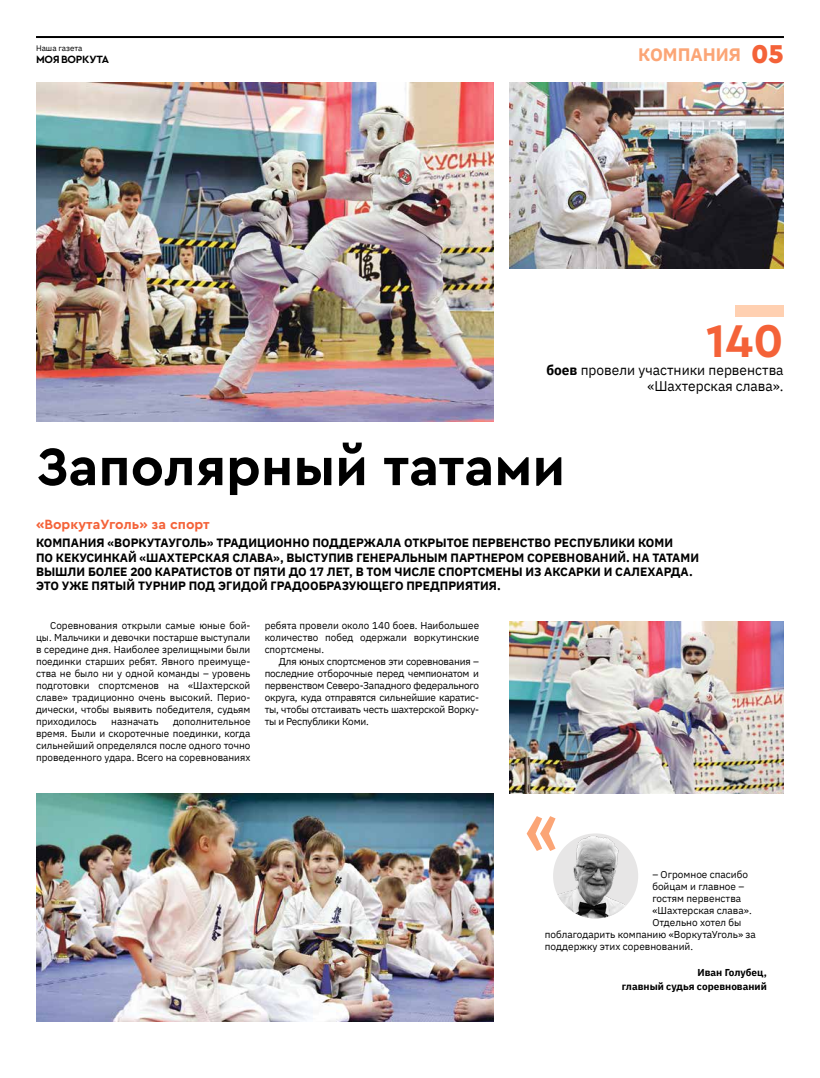
<style>
.page{position:relative;width:820px;height:1078px;background:#fff}
.page>*{position:absolute;margin:0;border:0;box-sizing:border-box;transform-origin:0 0}
.t1{font:700 55px "Cera Pro";color:#000}
.t2{font:700 48px "Cera Pro";color:#f46238}
.t3{font:900 27px "Cera Pro";color:#f46238}
.t4{font:700 18px "IBM Plex Sans";color:#fba576}
.t5{font:14px/16.8px "IBM Plex Sans";color:#000;text-align:right}
.t6{font:700 14px "Cera Pro";color:#f46238}
.t7{font:700 12px/14.4px "IBM Plex Sans";color:#000}
.t8{font:700 11px "Cera Pro";letter-spacing:-.02em;color:#000}
.t9{font:10px/12px "IBM Plex Sans";color:#000;text-align:justify}
.t10{font:700 10px/13.7px "IBM Plex Sans";color:#000;text-align:right}
.t11{font:8px "IBM Plex Sans";color:#000}
.s1{font-weight:700}
</style>
<div class="page">
<hr style="left:36px;top:36px;width:747px;height:2px;background:#000">
<svg style="left:526px;top:816px;width:29px;height:34px"></svg>
<img style="left:553px;top:833px;width:85px;height:85px;border-radius:43px">
<div style="left:735px;top:305px;width:48px;height:11px;background:#ffd0b1"></div>
<img style="left:36px;top:82px;width:457px;height:339px">
<img style="left:509px;top:621px;width:274px;height:172px">
<img style="left:36px;top:793px;width:457px;height:227px">
<img style="left:509px;top:82px;width:274px;height:186px">
<p class="t8" style="left:36px;top:52px;width:74px">МОЯВОРКУТА</p>
<h3 class="t3" style="left:750px;top:36px;width:34px">05</h3>
<p class="t11" style="left:36px;top:42px;width:48px">Наша газета</p>
<h3 class="t4" style="left:638px;top:40px;width:104px">КОМПАНИЯ</h3>
<h2 class="t2" style="left:705px;top:309px;width:79px">140</h2>
<h3 class="t5" style="left:546px;top:360px;width:239px"><span class="s1">боев</span> провели участники первенства «Шахтерская слава».</h3>
<h1 class="t1" style="left:36px;top:430px;width:530px">Заполярный татами</h1>
<h3 class="t6" style="left:36px;top:515px;width:175px">«ВоркутаУголь» за спорт</h3>
<p class="t7" style="left:36px;top:534px;width:664px">КОМПАНИЯ «ВОРКУТАУГОЛЬ» ТРАДИЦИОННО ПОДДЕРЖАЛА ОТКРЫТОЕ ПЕРВЕНСТВО РЕСПУБЛИКИ КОМИ<br>ПО КЕКУСИНКАЙ «ШАХТЕРСКАЯ СЛАВА», ВЫСТУПИВ ГЕНЕРАЛЬНЫМ ПАРТНЕРОМ СОРЕВНОВАНИЙ. НА ТАТАМИ ВЫШЛИ БОЛЕЕ 200 КАРАТИСТОВ ОТ ПЯТИ ДО 17 ЛЕТ, В ТОМ ЧИСЛЕ СПОРТСМЕНЫ ИЗ АКСАРКИ И САЛЕХАРДА.<br>ЭТО УЖЕ ПЯТЫЙ ТУРНИР ПОД ЭГИДОЙ ГРАДООБРАЗУЮЩЕГО ПРЕДПРИЯТИЯ.</p>
<p class="t9" style="left:36px;top:618px;width:216px;text-indent:14px">Соревнования открыли самые юные бой&shy;цы. Мальчики и девочки постарше выступали в середине дня. Наиболее зрелищными были поединки старших ребят. Явного преимуще&shy;ства не было ни у одной команды – уровень подготовки спортсменов на «Шахтерской славе» традиционно очень высокий. Перио&shy;дически, чтобы выявить победителя, судьям приходилось</p>
<p class="t9" style="left:36px;top:714px;width:216px;text-indent:137px">дополнительное время. Были и скоротечные поединки, когда сильнейший определялся после одного точно проведенного удара. Всего на соревнованиях</p>
<p class="t9" style="left:111px;top:714px;width:49px">назначать</p>
<p class="t9" style="left:264px;top:618px;width:216px">ребята провели около 140 боев. Наибольшее количество побед одержали воркутинские спортсмены.</p>
<p class="t9" style="left:264px;top:654px;width:216px;text-indent:14px">Для юных спортсменов эти соревнования – последние отборочные перед чемпионатом и первенством Северо-Западного федерального округа, куда отправятся сильнейшие каратис&shy;ты, чтобы отстаивать честь шахтерской Ворку&shy;ты и Республики Коми.</p>
<p class="t9" style="left:652px;top:867px;width:97px">– Огромное спасибо</p>
<p class="t9" style="left:652px;top:879px;width:93px">бойцам и главное –</p>
<p class="t9" style="left:652px;top:891px;width:90px">гостям первенства</p>
<p class="t9" style="left:652px;top:903px;width:101px">«Шахтерская слава».</p>
<p class="t9" style="left:652px;top:915px;width:91px">Отдельно хотел бы</p>
<p class="t9" style="left:544px;top:927px;width:212px">поблагодарить компанию «ВоркутаУголь» за</p>
<p class="t9" style="left:544px;top:939px;width:150px">поддержку этих соревнований.</p>
<p class="t10" style="left:621px;top:964px;width:146px">Иван Голубец,<br>главный судья соревнований</p>
</div>
